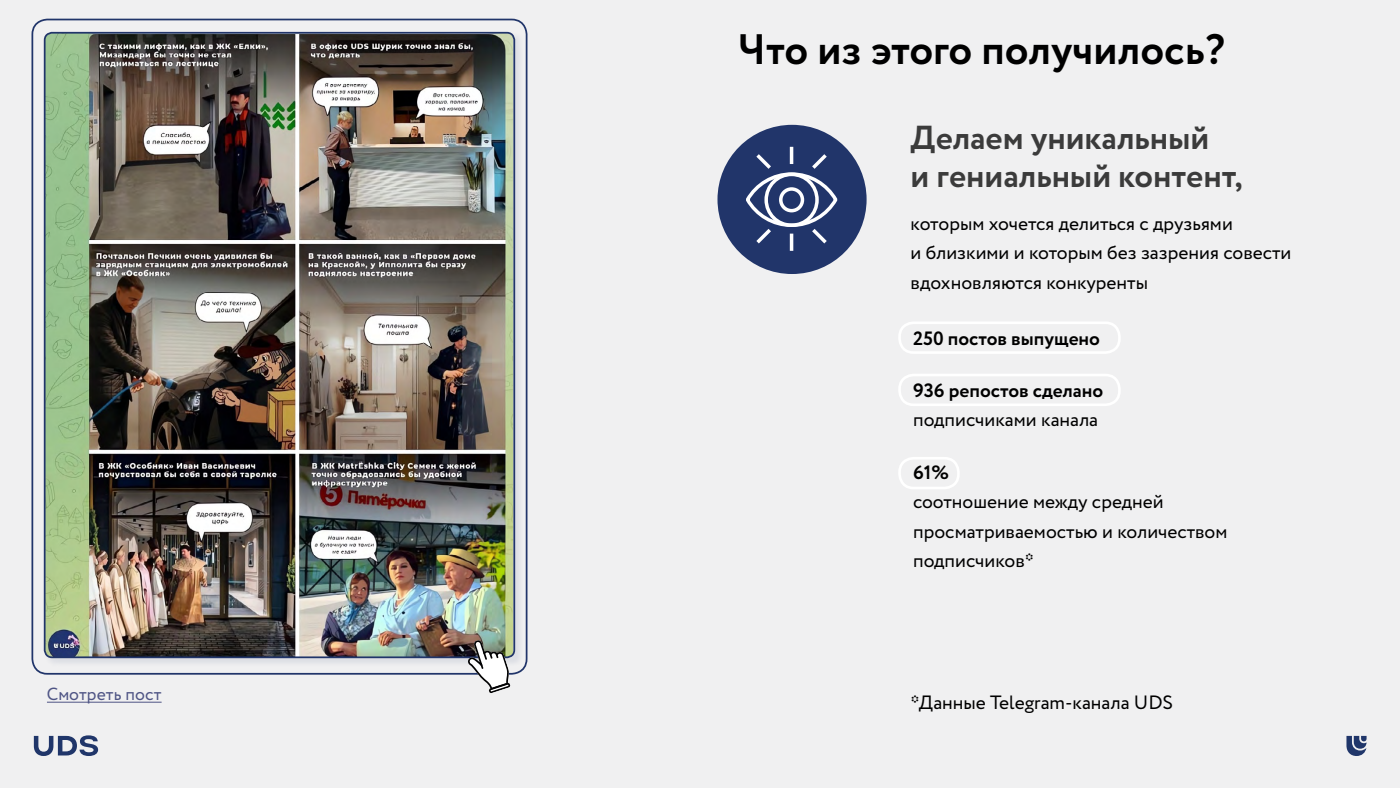
<style>
.page{position:relative;width:1400px;height:788px;background:#f0f0f1}
.page>*{position:absolute;margin:0;border:0;box-sizing:border-box;transform-origin:0 0}
.t1{font:700 42.52px "Circe";color:#000}
.t2{font:700 33.25px/38.5px "Circe";letter-spacing:-.005em;color:#3b3b3b}
.t3{font:19.25px/29.5px "Circe";color:#000}
.t4{font:700 19.25px "Circe";color:#000}
.t5{font:17.5px "Circe";letter-spacing:.005em;color:#4f5585}
</style>
<div class="page">
<div style="left:31px;top:19px;width:496px;height:655px;border:2px solid #21356a;border-radius:15px"></div>
<div style="left:44px;top:33px;width:479px;height:633px;background:#21356a;opacity:.09"></div>
<img style="left:45px;top:33px;width:468px;height:624px">
<div style="left:44px;top:32px;width:471px;height:626px;border:2px solid #21356a;border-radius:7px"></div>
<div style="left:718px;top:125px;width:149px;height:149px;background:#21356a;border-radius:50%"></div>
<div style="left:746px;top:172px;width:91px;height:55px;border:4px solid #fff;border-radius:50%"></div>
<div style="left:764px;top:173px;width:55px;height:54px;border:4px solid #fff;border-radius:50%"></div>
<div style="left:779px;top:187px;width:25px;height:25px;border:4px solid #fff;border-radius:50%"></div>
<hr style="left:790px;top:147px;width:3px;height:17px;background:#fff">
<svg style="left:756px;top:154px;width:15px;height:15px"></svg>
<svg style="left:812px;top:154px;width:15px;height:15px"></svg>
<hr style="left:790px;top:233px;width:3px;height:18px;background:#fff">
<svg style="left:756px;top:229px;width:15px;height:15px"></svg>
<svg style="left:812px;top:229px;width:15px;height:15px"></svg>
<div style="left:898px;top:321px;width:223px;height:33px;border:3px solid #fff;border-radius:14px"></div>
<div style="left:898px;top:373px;width:223px;height:33px;border:3px solid #fff;border-radius:14px"></div>
<div style="left:898px;top:457px;width:62px;height:32px;border:3px solid #fff;border-radius:14px"></div>
<svg style="left:467px;top:639px;width:43px;height:54px"></svg>
<hr style="left:47px;top:701px;width:115px;height:1px;background:#4f5585">
<svg style="left:33px;top:735px;width:65px;height:21px"></svg>
<svg style="left:1346px;top:735px;width:21px;height:21px"></svg>
<p class="t5" style="left:47px;top:682px;width:116px">Смотреть пост</p>
<h1 class="t1" style="left:738px;top:21px;width:489px">Что из этого получилось?</h1>
<h2 class="t2" style="left:911px;top:120px;width:334px">Делаем уникальный<br>и гениальный контент,</h2>
<p class="t3" style="left:911px;top:209px;width:382px">которым хочется делиться с друзьями<br>и близкими и которым без зазрения совести вдохновляются конкуренты</p>
<p class="t4" style="left:913px;top:325px;width:189px">250 постов выпущено</p>
<p class="t4" style="left:913px;top:377px;width:192px">936 репостов сделано</p>
<p class="t3" style="left:913px;top:406px;width:187px">подписчиками канала</p>
<p class="t4" style="left:913px;top:459px;width:37px">61%</p>
<p class="t3" style="left:913px;top:487px;width:316px">соотношение между средней просматриваемостью и количеством подписчиков*</p>
<p class="t3" style="left:911px;top:688px;width:264px">*Данные Telegram-канала UDS</p>
</div>
